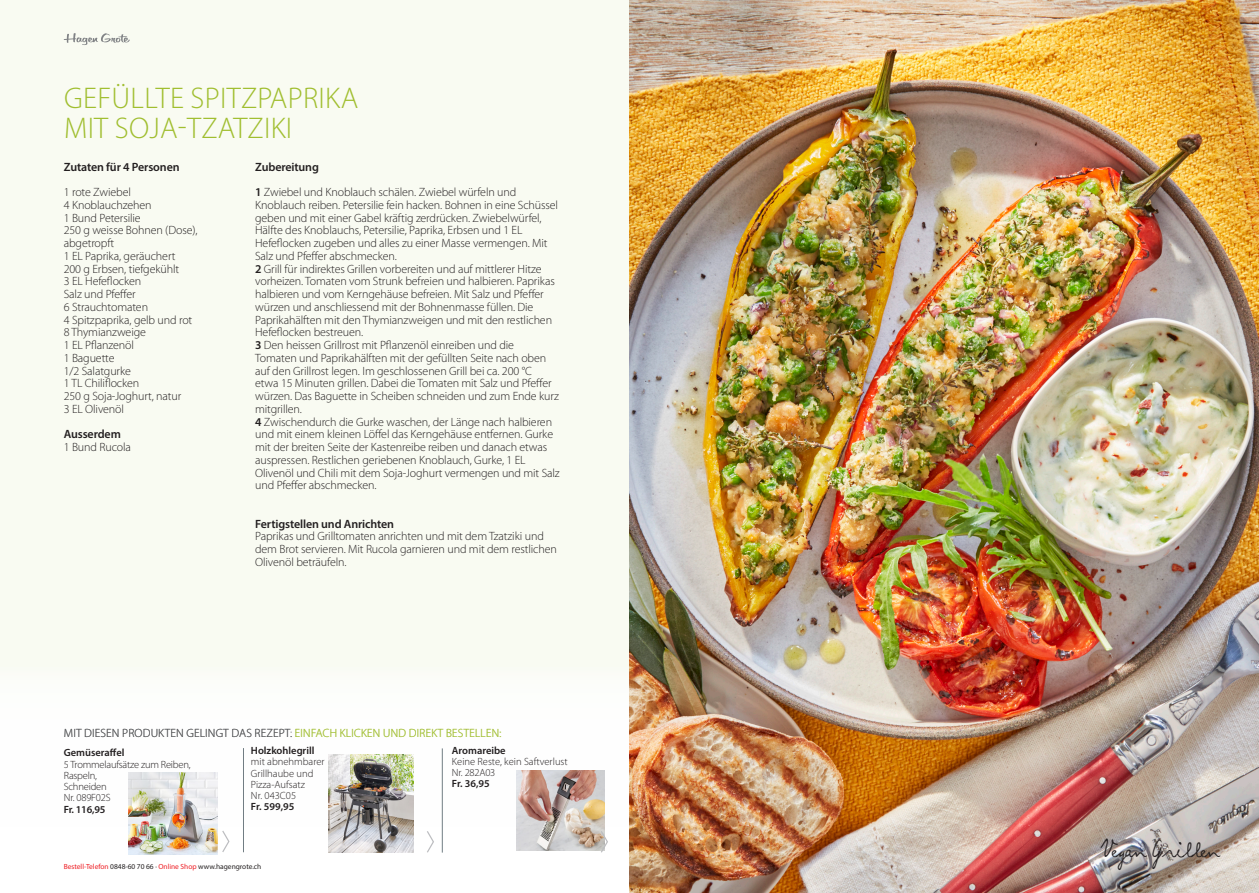
<style>
.page{position:relative;width:1259px;height:893px;background:#fff}
.page>*{position:absolute;margin:0;border:0;box-sizing:border-box;transform-origin:0 0}
.t1{font:300 30px/30px "Myriad Pro";letter-spacing:.01em;color:#a0be2f}
.t2{font:22.65px "Allan Handwriting";letter-spacing:-.01em;color:#231f20}
.Copy{font:300 12px/12.8px "Myriad Pro";letter-spacing:-.01em;color:#231f20}
.t3{font:300 12px "Myriad Pro";letter-spacing:.01em;color:#57585a}
.Copy-2{font:600 12px "Myriad Pro";letter-spacing:-.01em;color:#231f20}
.t4{font:300 10.5px/11.2px "Myriad Pro";letter-spacing:-.005em;color:#231f20}
.t5{font:600 10.5px "Myriad Pro";color:#231f20}
.t6{font:7.35px "Myriad Pro";color:#231f20}
.s1{font-weight:600}
.s2{color:#a0be2f}
.s3{color:#ee1d23}
</style>
<div class="page">
<div style="left:0;top:0;width:887px;height:893px;background:#f9fbf2"></div>
<div style="left:0;top:663px;width:1259px;height:230px;background:#fff"></div>
<hr style="left:243px;top:748px;width:1px;height:104px;background:#717d83">
<hr style="left:442px;top:748px;width:1px;height:105px;background:#717d83">
<svg style="left:427px;top:831px;width:7px;height:22px"></svg>
<svg style="left:64px;top:33px;width:66px;height:12px"></svg>
<img style="left:516px;top:771px;width:89px;height:79px">
<img style="left:629px;top:0;width:630px;height:893px">
<img style="left:128px;top:773px;width:90px;height:82px">
<svg style="left:222px;top:831px;width:8px;height:21px"></svg>
<svg style="left:599px;top:830px;width:9px;height:23px"></svg>
<img style="left:328px;top:754px;width:86px;height:98px">
<p class="t1" style="left:64px;top:82px;width:296px">GEFÜLLTE SPITZPAPRIKA<br>MIT SOJA-TZATZIKI</p>
<p class="Copy-2" style="left:255px;top:159px;width:65px">Zubereitung</p>
<p class="Copy" style="left:255px;top:186px;width:304px"><span class="s1">1</span> Zwiebel und Knoblauch schälen. Zwiebel würfeln und Knoblauch reiben. Petersilie fein hacken. Bohnen in eine Schüssel geben und mit einer Gabel kräftig zerdrücken. Zwiebelwürfel, Hälfte des Knoblauchs, Petersilie, Paprika, Erbsen und 1 EL Hefeflocken zugeben und alles zu einer Masse vermengen. Mit Salz und Pfeffer abschmecken.</p>
<p class="Copy" style="left:255px;top:262px;width:301px"><span class="s1">2</span> Grill für indirektes Grillen vorbereiten und auf mittlerer Hitze vorheizen. Tomaten vom Strunk befreien und halbieren. Paprikas halbieren und vom Kerngehäuse befreien. Mit Salz und Pfeffer würzen und anschliessend mit der Bohnenmasse füllen. Die Paprikahälften mit den Thymianzweigen und mit den restlichen Hefeflocken bestreuen.</p>
<p class="Copy" style="left:255px;top:339px;width:305px"><span class="s1">3</span> Den heissen Grillrost mit Pflanzenöl einreiben und die<br>Tomaten und Paprikahälften mit der gefüllten Seite nach oben auf den Grillrost legen. Im geschlossenen Grill bei ca. 200 °C<br>etwa 15 Minuten grillen. Dabei die Tomaten mit Salz und Pfeffer würzen. Das Baguette in Scheiben schneiden und zum Ende kurz mitgrillen.</p>
<p class="Copy" style="left:255px;top:415px;width:306px"><span class="s1">4</span> Zwischendurch die Gurke waschen, der Länge nach halbieren und mit einem kleinen Löffel das Kerngehäuse entfernen. Gurke mit der breiten Seite der Kastenreibe reiben und danach etwas auspressen. Restlichen geriebenen Knoblauch, Gurke, 1 EL Olivenöl und Chili mit dem Soja-Joghurt vermengen und mit Salz und Pfeffer abschmecken.</p>
<p class="Copy-2" style="left:255px;top:516px;width:140px">Fertigstellen und Anrichten</p>
<p class="Copy" style="left:255px;top:530px;width:303px">Paprikas und Grilltomaten anrichten und mit dem Tzatziki und dem Brot servieren. Mit Rucola garnieren und mit dem restlichen<br>Olivenöl beträufeln.</p>
<p class="Copy-2" style="left:64px;top:159px;width:117px">Zutaten für 4 Personen</p>
<p class="Copy" style="left:64px;top:186px;width:69px">1 rote Zwiebel</p>
<p class="Copy" style="left:64px;top:198px;width:89px">4 Knoblauchzehen</p>
<p class="Copy" style="left:64px;top:211px;width:78px">1 Bund Petersilie</p>
<p class="Copy" style="left:64px;top:224px;width:135px">250 g weisse Bohnen (Dose), abgetropft</p>
<p class="Copy" style="left:64px;top:249px;width:113px">1 EL Paprika, geräuchert</p>
<p class="Copy" style="left:64px;top:262px;width:117px">200 g Erbsen, tiefgekühlt</p>
<p class="Copy" style="left:64px;top:275px;width:79px">3 EL Hefeflocken</p>
<p class="Copy" style="left:64px;top:288px;width:73px">Salz und Pfeffer</p>
<p class="Copy" style="left:64px;top:300px;width:86px">6 Strauchtomaten</p>
<p class="Copy" style="left:64px;top:313px;width:130px">4 Spitzpaprika, gelb und rot</p>
<p class="Copy" style="left:64px;top:326px;width:84px">8 Thymianzweige</p>
<p class="Copy" style="left:64px;top:339px;width:72px">1 EL Pflanzenöl</p>
<p class="Copy" style="left:64px;top:351px;width:52px">1 Baguette</p>
<p class="Copy" style="left:64px;top:364px;width:69px">1/2 Salatgurke</p>
<p class="Copy" style="left:64px;top:377px;width:77px">1 TL Chiliflocken</p>
<p class="Copy" style="left:64px;top:390px;width:119px">250 g Soja-Joghurt, natur</p>
<p class="Copy" style="left:64px;top:402px;width:62px">3 EL Olivenöl</p>
<p class="Copy-2" style="left:64px;top:427px;width:59px">Ausserdem</p>
<p class="Copy" style="left:64px;top:441px;width:69px">1 Bund Rucola</p>
<p class="t3" style="left:64px;top:726px;width:439px">MIT DIESEN PRODUKTEN GELINGT DAS REZEPT: <span class="s2">EINFACH KLICKEN UND DIREKT BESTELLEN:</span></p>
<p class="t3" style="left:290px;top:726px;width:4px">.</p>
<p class="t5" style="left:64px;top:746px;width:62px">Gemüseraffel</p>
<p class="t4" style="left:64px;top:758px;width:128px">5 Trommelaufsätze zum Reiben,<br>Raspeln,<br>Schneiden<br>Nr. 089F02S<br><span class="s1">Fr. 116,95</span></p>
<p class="t5" style="left:251px;top:744px;width:65px">Holzkohlegrill</p>
<p class="t4" style="left:251px;top:756px;width:75px">mit abnehmbarer<br>Grillhaube und<br>Pizza-Aufsatz<br>Nr. 043C05</p>
<p class="t5" style="left:251px;top:800px;width:45px">Fr. 599,95</p>
<p class="t6" style="left:64px;top:862px;width:199px"><span class="s3">Bestell-Telefon</span> 0848-60 70 66 · <span class="s3">Online Shop</span> www.hagengrote.ch</p>
<p class="t4" style="left:452px;top:744px;width:117px"><span class="s1">Aromareibe<br></span>Keine Reste, kein Saftverlust</p>
<p class="t4" style="left:452px;top:767px;width:45px">Nr. 282A03<br><span class="s1">Fr. 36,95</span></p>
<p class="t2" style="left:1101px;top:836px;width:120px">Vegan Grillen</p>
</div>
